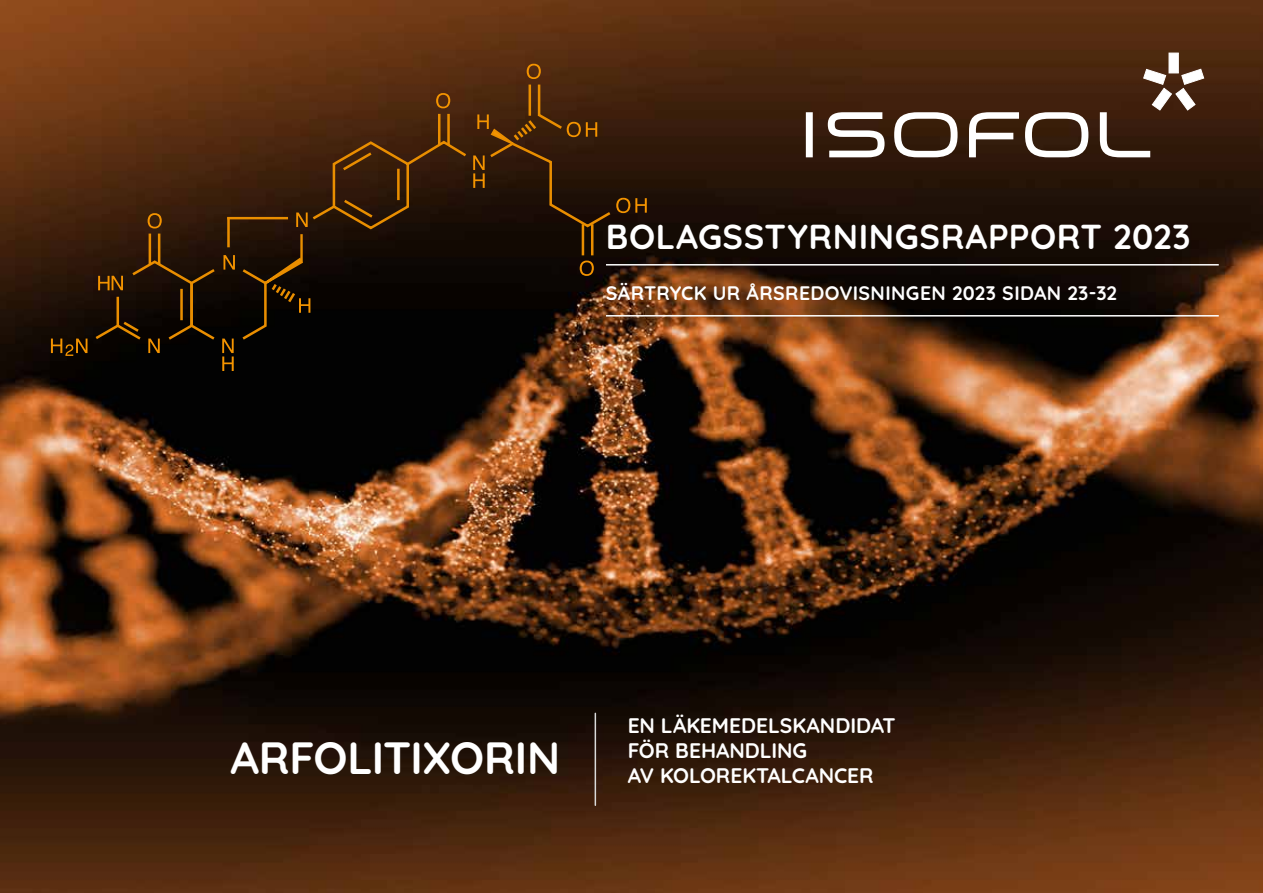
<style>
.page{position:relative;width:1263px;height:893px;background:#fff}
.page>*{position:absolute;margin:0;border:0;box-sizing:border-box;transform-origin:0 0}
.t1{font:700 45px "Quicksand";letter-spacing:-.015em;color:#fff}
.t2{font:700 34.5px "Quicksand";letter-spacing:.015em;color:#fff}
.t3{font:700 21px/25.2px "Quicksand";letter-spacing:-.005em;color:#fff}
.t4{font:700 19.5px "Quicksand";letter-spacing:.015em;color:#fff}
</style>
<div class="page">
<img style="left:0;top:0;width:1263px;height:893px">
<hr style="left:149px;top:234px;width:2px;height:31px;background:#e98e00">
<hr style="left:158px;top:234px;width:2px;height:31px;background:#e98e00">
<hr style="left:227px;top:217px;width:3px;height:30px;background:#e98e00">
<hr style="left:582px;top:224px;width:2px;height:31px;background:#e98e00">
<hr style="left:591px;top:224px;width:2px;height:31px;background:#e98e00">
<hr style="left:227px;top:217px;width:61px;height:2px;background:#e98e00">
<hr style="left:300px;top:234px;width:3px;height:29px;background:#e98e00">
<svg style="left:580px;top:261px;width:14px;height:15px"></svg>
<svg style="left:148px;top:213px;width:14px;height:15px"></svg>
<svg style="left:51px;top:339px;width:36px;height:17px"></svg>
<svg style="left:93px;top:255px;width:217px;height:116px;background:#1d1002"></svg>
<svg style="left:296px;top:93px;width:351px;height:138px;background:#3e2009"></svg>
<hr style="left:528px;top:85px;width:3px;height:31px;background:#e98e00">
<hr style="left:538px;top:85px;width:2px;height:31px;background:#e98e00">
<svg style="left:527px;top:64px;width:14px;height:15px"></svg>
<div style="left:806px;top:112px;width:7px;height:45px;border:3px solid #fff"></div>
<svg style="left:826px;top:111px;width:60px;height:46px"></svg>
<svg style="left:893px;top:111px;width:66px;height:46px"></svg>
<svg style="left:967px;top:111px;width:123px;height:46px"></svg>
<svg style="left:1098px;top:53px;width:106px;height:104px;background:#5b4130"></svg>
<hr style="left:595px;top:713px;width:1px;height:92px;background:#dadada">
<hr style="left:606px;top:264px;width:613px;height:2px;background:#fff">
<hr style="left:606px;top:315px;width:613px;height:2px;background:#fff">
<h2 class="t2" style="left:606px;top:208px;width:586px">BOLAGSSTYRNINGSRAPPORT 2023</h2>
<p class="t4" style="left:606px;top:276px;width:512px">SÄRTRYCK UR ÅRSREDOVISNINGEN 2023 SIDAN 23-32</p>
<h1 class="t1" style="left:230px;top:721px;width:331px">ARFOLITIXORIN</h1>
<p class="t3" style="left:628px;top:711px;width:269px">EN LÄKEMEDELSKANDIDAT<br>FÖR BEHANDLING</p>
<p class="t3" style="left:628px;top:761px;width:247px">AV KOLOREKTALCANCER</p>
</div>
